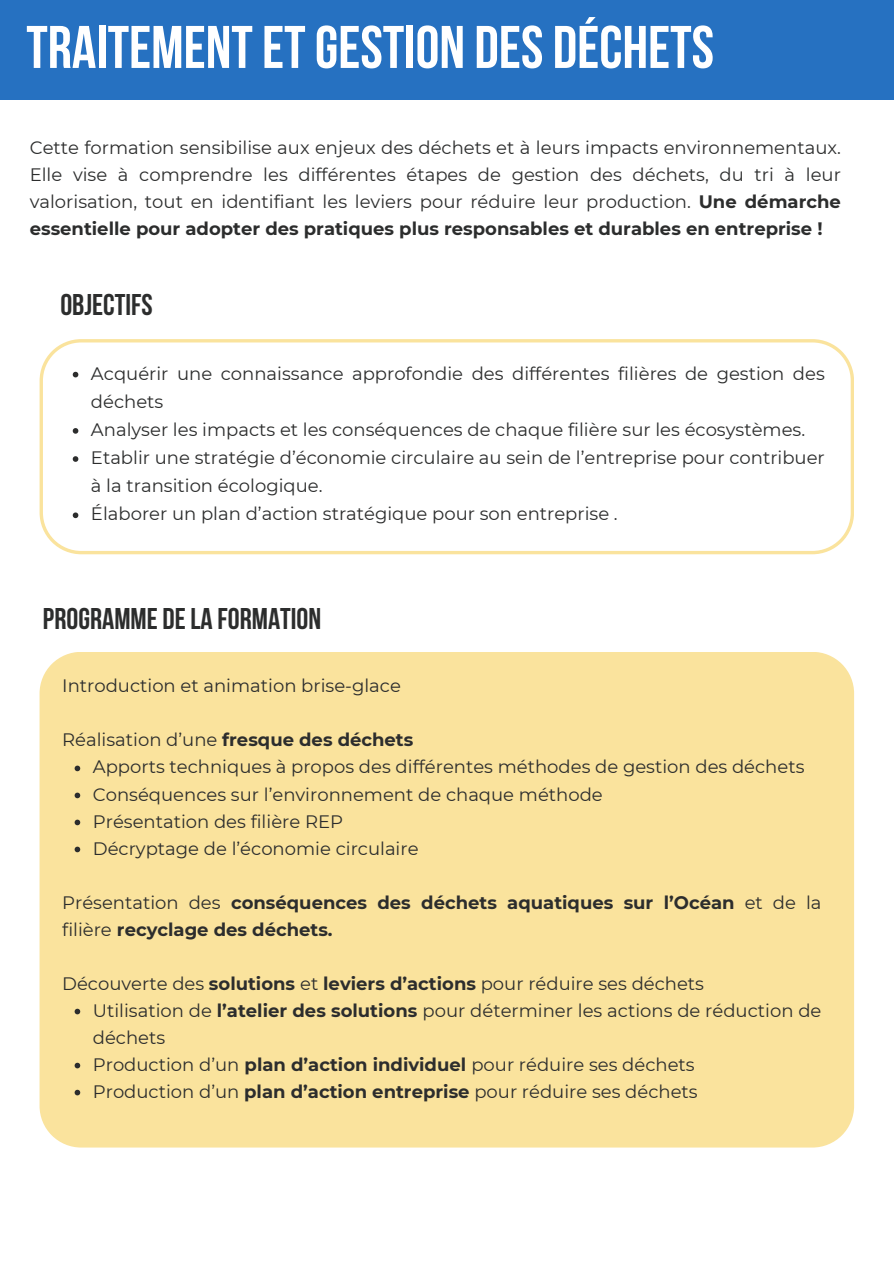
<style>
.page{position:relative;width:894px;height:1264px;background:#fff}
.page>*{position:absolute;margin:0;border:0;box-sizing:border-box;transform-origin:0 0}
.t1{font:700 60px "Bebas Neue";color:#fff}
.t2{font:700 30px "Bebas Neue";color:#2c2d2d}
.t3{font:18px/27px "Montserrat";color:#2c2d2d}
.t4{font:700 18px/27px "Montserrat";color:#2c2d2d}
.s1{font-weight:700}
.s2{font-weight:400}
</style>
<div class="page">
<div style="left:0;top:0;width:893px;height:100px;background:#2671c1"></div>
<div style="left:40px;top:652px;width:813px;height:495px;background:#fae39d"></div>
<svg style="left:75px;top:765px;width:5px;height:6px"></svg>
<svg style="left:75px;top:792px;width:5px;height:6px"></svg>
<svg style="left:75px;top:819px;width:5px;height:6px"></svg>
<svg style="left:75px;top:846px;width:5px;height:6px"></svg>
<svg style="left:75px;top:1008px;width:5px;height:6px"></svg>
<svg style="left:75px;top:1062px;width:5px;height:6px"></svg>
<svg style="left:75px;top:1089px;width:5px;height:6px"></svg>
<svg style="left:40px;top:339px;width:813px;height:215px"></svg>
<svg style="left:73px;top:372px;width:5px;height:5px"></svg>
<svg style="left:73px;top:428px;width:5px;height:5px"></svg>
<svg style="left:73px;top:456px;width:5px;height:6px"></svg>
<svg style="left:73px;top:512px;width:5px;height:6px"></svg>
<h1 class="t1" style="left:26px;top:23px;width:689px">TRAITEMENTETGESTION DES DÉCHETS</h1>
<p class="t3" style="left:30px;top:134px;width:812px;text-align:justify">Cette formation sensibilise aux enjeux des déchets et à leurs impacts environnementaux.<br>Elle vise à comprendre les différentes étapes de gestion des déchets, du tri à leur valorisation, tout en identifiant les leviers pour réduire leur production. <span class="s1">Une démarche essentielle pour adopter des pratiques plus responsables et durables en entreprise !</span></p>
<p class="t2" style="left:60px;top:293px;width:94px">OBJECTIFS</p>
<p class="t3" style="left:91px;top:359px;width:735px;line-height:28.2px">Acquérir une connaissance approfondie des différentes filières de gestion des déchets</p>
<p class="t3" style="left:91px;top:416px;width:715px">Analyser les impacts et les conséquences de chaque filière sur les écosystèmes.</p>
<p class="t3" style="left:91px;top:443px;width:735px;line-height:28.2px">Etablir une stratégie d’économie circulaire au sein de l’entreprise pour contribuer à la transition écologique.</p>
<p class="t3" style="left:91px;top:500px;width:528px">Élaborer un plan d’action stratégique pour son entreprise .</p>
<p class="t2" style="left:43px;top:606px;width:280px">PROGRAMME DELA FORMATION</p>
<p class="t3" style="left:62px;top:672px;width:340px">Introduction et animation brise-glace</p>
<h2 class="t4" style="left:62px;top:726px;width:352px"><span class="s2">Réalisation d’une</span> fresque des déchets</h2>
<p class="t3" style="left:93px;top:753px;width:713px">Apports techniques à propos des différentes méthodes de gestion des déchets</p>
<p class="t3" style="left:93px;top:780px;width:511px">Conséquences sur l’environnement de chaque méthode</p>
<p class="t3" style="left:93px;top:807px;width:252px">Présentation des filière REP</p>
<p class="t3" style="left:93px;top:834px;width:327px">Décryptage de l’économie circulaire</p>
<h2 class="t4" style="left:62px;top:888px;width:760px"><span class="s2">Présentation des</span> conséquences des déchets aquatiques sur l’Océan <span class="s2">et de la filière</span> recyclage des déchets.</h2>
<p class="t3" style="left:62px;top:969px;width:643px">Découverte des <span class="s1">solutions</span> et <span class="s1">leviers d’actions</span> pour réduire ses déchets</p>
<p class="t3" style="left:93px;top:996px;width:730px">Utilisation de <span class="s1">l’atelier des solutions</span> pour déterminer les actions de réduction de déchets</p>
<p class="t3" style="left:93px;top:1050px;width:603px">Production d’un <span class="s1">plan d’action individuel</span> pour réduire ses déchets</p>
<p class="t3" style="left:93px;top:1077px;width:606px">Production d’un <span class="s1">plan d’action entreprise</span> pour réduire ses déchets</p>
</div>
